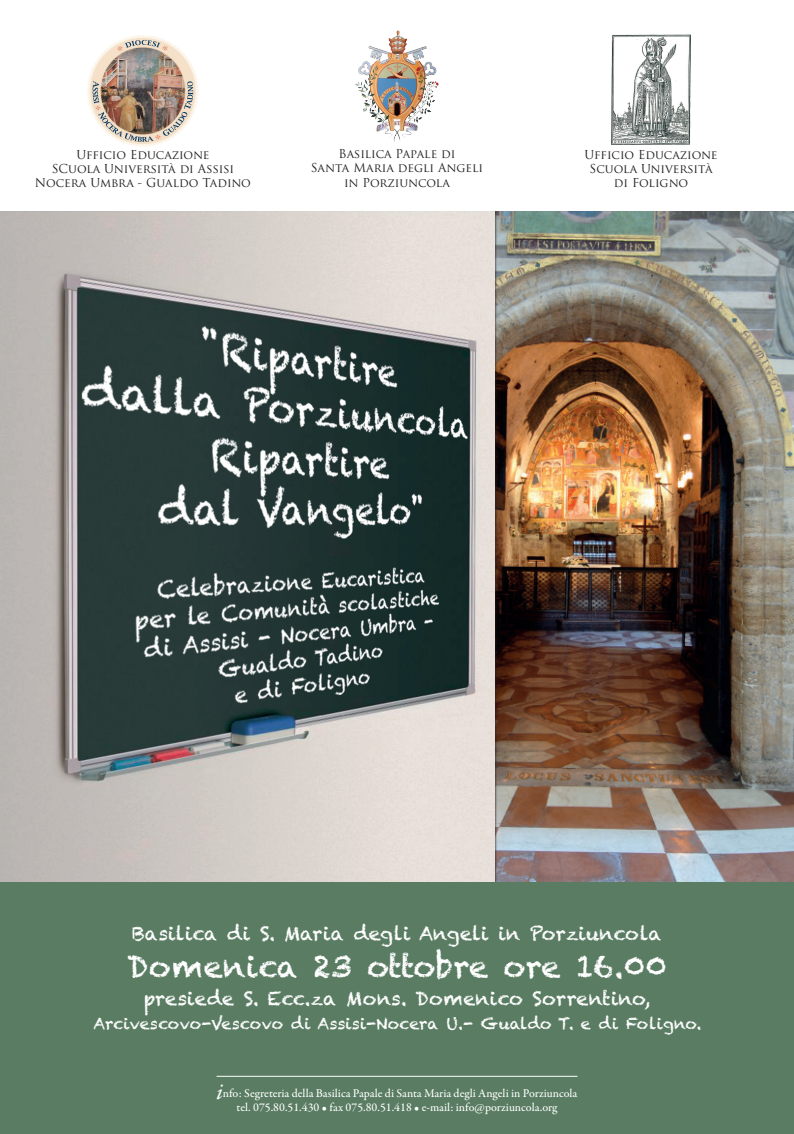
<style>
.page{position:relative;width:794px;height:1134px;background:#fff}
.page>*{position:absolute;margin:0;border:0;box-sizing:border-box;transform-origin:0 0}
.t1{font:30.76px "Chalkduster";color:#fff}
.t2{font:19.24px "Chalkduster";color:#fff}
.t3{font:16px "Chalkduster";color:#fff}
.t4{font:12px/14.4px "Trajan Pro";color:#231f20;text-align:center}
.t5{font:500 12px/14.4px "Garamond Premr Pro";color:#fff;text-align:center}
.s1{font-family:"Garamond Premr Pro Med It";font-weight:400;font-size:24px}
</style>
<div class="page">
<img style="left:498px;top:211px;width:296px;height:671px">
<img style="left:0;top:211px;width:494px;height:671px">
<img style="left:355px;top:30px;width:84px;height:112px">
<img style="left:87px;top:35px;width:112px;height:112px">
<img style="left:612px;top:34px;width:78px;height:110px">
<div style="left:0;top:882px;width:794px;height:252px;background:#597c62"></div>
<hr style="left:216px;top:1076px;width:361px;height:1px;background:#fff">
<p class="t4" style="left:311px;top:146px;width:174px">Basilica Papale di<br>Santa Maria degli Angeli in Porziuncola</p>
<p class="t4" style="left:35px;top:147px;width:218px">Ufficio Educazione<br>SCuola Università di Assisi<br>Nocera Umbra - Gualdo Tadino</p>
<p class="t4" style="left:584px;top:147px;width:134px">Ufficio Educazione<br>Scuola Università di Foligno</p>
<h2 class="t2" style="left:132px;top:922px;width:531px">Basilica di S. Maria degli Angeli in Porziuncola</h2>
<h1 class="t1" style="left:127px;top:948px;width:541px">Domenica 23 ottobre ore 16.00</h1>
<h2 class="t2" style="left:143px;top:987px;width:508px">presiede S. Ecc.za Mons. Domenico Sorrentino,</h2>
<h3 class="t3" style="left:93px;top:1014px;width:609px">Arcivescovo-Vescovo di Assisi-Nocera U.- Gualdo T. e di Foligno.</h3>
<p class="t5" style="left:216px;top:1086px;width:362px"><span class="s1">i</span>nfo: Segreteria della Basilica Papale di Santa Maria degli Angeli in Porziuncola tel. 075.80.51.430 • fax 075.80.51.418 • e-mail: info@porziuncola.org</p>
</div>
